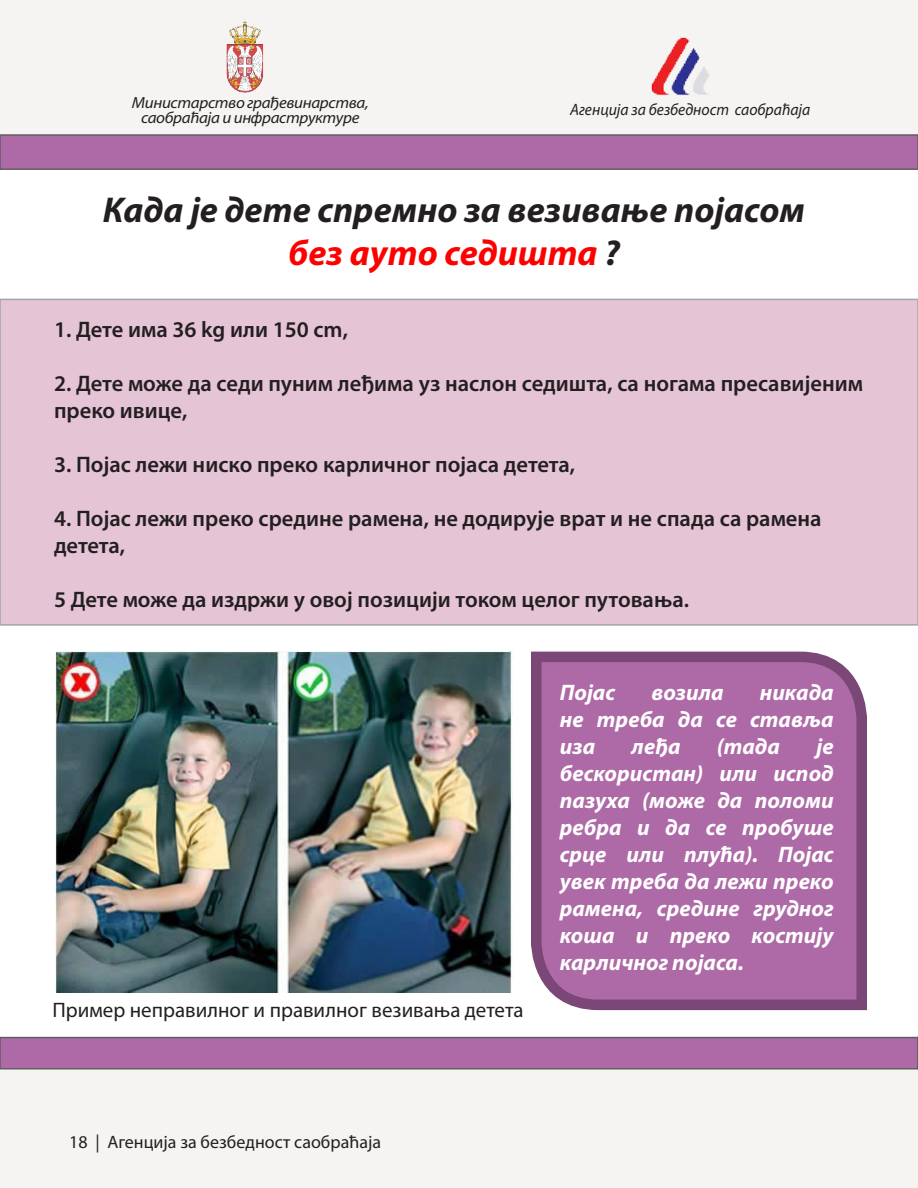
<style>
.page{position:relative;width:918px;height:1188px;background:#fff}
.page>*{position:absolute;margin:0;border:0;box-sizing:border-box;transform-origin:0 0}
.Pasus{font:italic 700 36px/43.2px "Myriad Pro";color:#231f20;text-align:center}
.Strana19{font:600 22.5px/27px "Myriad Pro";color:#231f20}
.Pasus_u_boji{font:italic 700 22.5px/27px "Myriad Pro";color:#fff;text-align:justify}
.Pasus-2{font:21px "Myriad Pro";color:#231f20}
.t1{font:18px "Myriad Pro";color:#231f20}
.t2{font:italic 16.5px "Myriad Pro";color:#231f20;scale:.95 1}
.t3{font:italic 16.2px/15px "Myriad Pro";letter-spacing:-.02em;color:#231f20;text-align:center;scale:1.05 1}
.s1{color:#f00}
</style>
<div class="page">
<div style="left:0;top:0;width:918px;height:134px;background:#f5f4f3"></div>
<div style="left:0;top:134px;width:918px;height:36px;background:#ae69a7;border:2px solid #5f5f62"></div>
<img style="left:651px;top:37px;width:58px;height:58px">
<div style="left:0;top:1069px;width:918px;height:119px;background:#f5f4f3"></div>
<div style="left:0;top:1037px;width:918px;height:33px;background:#ae69a7;border:2px solid #5f5f62"></div>
<svg style="left:917px;top:1037px;width:1px;height:33px"></svg>
<div style="left:0;top:299px;width:918px;height:326px;background:#e5c4d6"></div>
<div style="left:0;top:299px;width:918px;height:327px;border:2px solid #a3a5aa"></div>
<img style="left:55px;top:651px;width:458px;height:342px">
<svg style="left:531px;top:651px;width:336px;height:360px;background:#aa68a3"></svg>
<img style="left:226px;top:20px;width:38px;height:73px">
<p class="t3" style="left:132px;top:95px;width:227px">Министарство грађевинарства, саобраћаја и инфраструктуре</p>
<p class="t2" style="left:570px;top:99px;width:254px">Агенција за безбедност саобраћаја</p>
<p class="Pasus" style="left:103px;top:187px;width:704px">Када је дете спремно за везивање појасом <span class="s1">без ауто седишта</span> ?</p>
<p class="Strana19" style="left:54px;top:315px;width:296px">1. Дете има 36 kg или 150 cm,</p>
<p class="Strana19" style="left:54px;top:369px;width:811px">2. Дете може да седи пуним леђима уз наслон седишта, са ногама пресавијеним преко ивице,</p>
<p class="Strana19" style="left:54px;top:450px;width:523px">3. Појас лежи ниско преко карличног појаса детета,</p>
<p class="Strana19" style="left:54px;top:504px;width:769px">4. Појас лежи преко средине рамена, не додирује врат и не спада са рамена детета,</p>
<p class="Strana19" style="left:54px;top:585px;width:637px">5 Дете може да издржи у овој позицији током целог путовања.</p>
<p class="Pasus-2" style="left:52px;top:997px;width:473px">Пример неправилног и правилног везивања детета</p>
<p class="Pasus_u_boji" style="left:560px;top:678px;width:275px;text-indent:200px">никада не треба да се ставља иза</p>
<p class="Pasus_u_boji" style="left:560px;top:678px;width:57px">Појас</p>
<p class="Pasus_u_boji" style="left:651px;top:678px;width:74px">возила</p>
<p class="Pasus_u_boji" style="left:632px;top:732px;width:50px">леђа</p>
<p class="Pasus_u_boji" style="left:717px;top:732px;width:65px">(тада</p>
<p class="Pasus_u_boji" style="left:560px;top:732px;width:275px;text-indent:256px">је бескористан) или испод пазуха (може да поломи ребра и да се пробуше срце или плућа). Појас увек треба да лежи преко рамена, средине грудног коша и преко костију карличног појаса.</p>
<p class="t1" style="left:69px;top:1130px;width:313px">18 | Агенција за безбедност саобраћаја</p>
</div>
